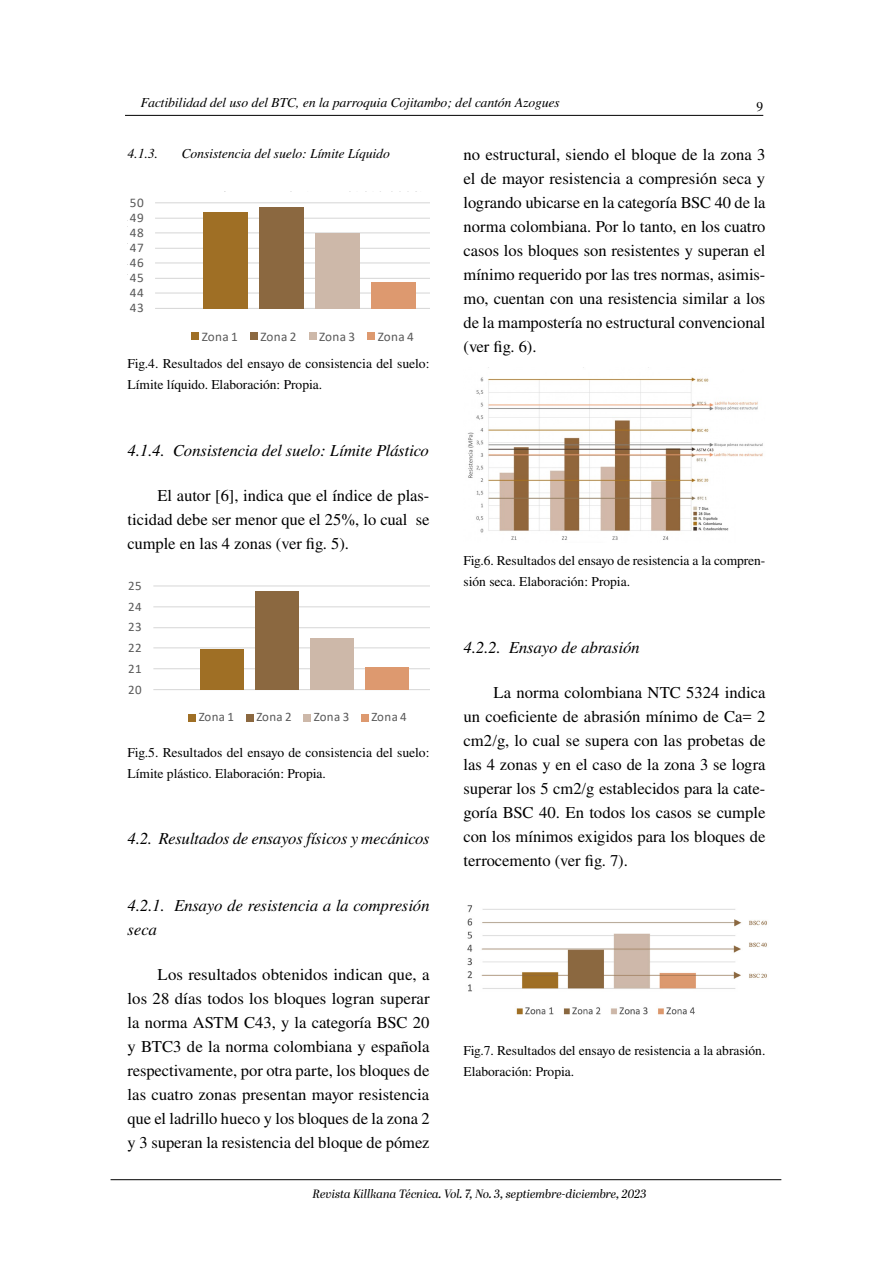
<style>
.page{position:relative;width:893px;height:1263px;background:#fff}
.page>*{position:absolute;margin:0;border:0;box-sizing:border-box;transform-origin:0 0}
.PARRAFO{font:16.5px/24px "Nimbus Rom No 9 L";color:#000;text-align:justify}
.titulos_tercer_nivel{font:italic 16.5px/24px "Nimbus Rom No 9 L";color:#000}
.FIG{font:13.5px/21px "Nimbus Rom No 9 L";color:#000}
.FIG-2{font:italic 13.5px "Nimbus Rom No 9 L";color:#000}
.t1{font:13.2px "Calibri";letter-spacing:.03em;color:#595959}
.t2{font:12.9px "Calibri";letter-spacing:.03em;color:#595959}
.t3{font:italic 12px "Abril Display";color:#000}
</style>
<div class="page">
<hr style="left:111px;top:1179px;width:670px;height:1px;background:#000">
<hr style="left:125px;top:115px;width:638px;height:1px;background:#000">
<img style="left:468px;top:367px;width:295px;height:173px">
<img style="left:467px;top:905px;width:300px;height:110px">
<svg style="left:155px;top:202px;width:274px;height:138px"></svg>
<svg style="left:153px;top:585px;width:276px;height:137px"></svg>
<p class="FIG-2" style="left:141px;top:94px;width:421px">Factibilidad del uso del BTC, en la parroquia Cojitambo; del cantón Azogues</p>
<p class="FIG" style="left:756px;top:95px;width:8px">9</p>
<p class="PARRAFO" style="left:463px;top:142px;width:304px">no estructural, siendo el bloque de la zona 3 el de mayor resistencia a compresión seca y logrando ubicarse en la categoría BSC 40 de la norma colombiana. Por lo tanto, en los cuatro casos los bloques son resistentes y superan el mínimo requerido por las tres normas, asimis&shy;mo, cuentan con una resistencia similar a los de la mampostería no estructural convencional (ver fig. 6).</p>
<p class="FIG-2" style="left:128px;top:145px;width:32px">4.1.3.</p>
<p class="FIG-2" style="left:182px;top:145px;width:210px">Consistencia del suelo: Límite Líquido</p>
<p class="t1" style="left:130px;top:194px;width:16px">50</p>
<p class="t1" style="left:130px;top:208px;width:16px">49</p>
<p class="t1" style="left:130px;top:224px;width:16px">48</p>
<p class="t1" style="left:130px;top:238px;width:16px">47</p>
<p class="t1" style="left:130px;top:254px;width:16px">46</p>
<p class="t1" style="left:130px;top:268px;width:16px">45</p>
<p class="t1" style="left:130px;top:284px;width:16px">44</p>
<p class="t1" style="left:130px;top:299px;width:16px">43</p>
<p class="t1" style="left:202px;top:327px;width:38px">Zona 1</p>
<p class="t1" style="left:260px;top:327px;width:38px">Zona 2</p>
<p class="t1" style="left:319px;top:327px;width:38px">Zona 3</p>
<p class="t1" style="left:378px;top:327px;width:38px">Zona 4</p>
<p class="FIG" style="left:128px;top:353px;width:303px">Fig.4. Resultados del ensayo de consistencia del suelo:<br>Límite líquido. Elaboración: Propia.</p>
<p class="titulos_tercer_nivel" style="left:128px;top:439px;width:303px">4.1.4. Consistencia del suelo: Límite Plástico</p>
<p class="PARRAFO" style="left:128px;top:483px;width:303px;text-indent:30px">El autor [6], indica que el índice de plas&shy;ticidad debe ser menor que el 25%, lo cual se cumple en las 4 zonas (ver fig. 5).</p>
<p class="t2" style="left:128px;top:577px;width:15px">25</p>
<p class="t2" style="left:128px;top:598px;width:15px">24</p>
<p class="t2" style="left:128px;top:618px;width:15px">23</p>
<p class="t2" style="left:128px;top:639px;width:15px">22</p>
<p class="t2" style="left:128px;top:660px;width:15px">21</p>
<p class="t2" style="left:128px;top:681px;width:15px">20</p>
<p class="t2" style="left:199px;top:708px;width:37px">Zona 1</p>
<p class="t2" style="left:256px;top:708px;width:37px">Zona 2</p>
<p class="t2" style="left:314px;top:708px;width:37px">Zona 3</p>
<p class="t2" style="left:371px;top:708px;width:37px">Zona 4</p>
<p class="FIG" style="left:128px;top:741px;width:303px">Fig.5. Resultados del ensayo de consistencia del suelo:<br>Límite plástico. Elaboración: Propia.</p>
<p class="titulos_tercer_nivel" style="left:128px;top:827px;width:303px">4.2. Resultados de ensayos físicos y mecánicos</p>
<p class="titulos_tercer_nivel" style="left:128px;top:893px;width:303px">4.2.1. Ensayo de resistencia a la compresión seca</p>
<p class="PARRAFO" style="left:128px;top:962px;width:304px;text-indent:30px">Los resultados obtenidos indican que, a los 28 días todos los bloques logran superar la norma ASTM C43, y la categoría BSC 20 y BTC3 de la norma colombiana y española respectivamente, por otra parte, los bloques de las cuatro zonas presentan mayor resistencia que el ladrillo hueco y los bloques de la zona 2 y 3 superan la resistencia del bloque de pómez</p>
<p class="FIG" style="left:463px;top:550px;width:303px">Fig.6. Resultados del ensayo de resistencia a la compren&shy;sión seca. Elaboración: Propia.</p>
<p class="titulos_tercer_nivel" style="left:463px;top:635px;width:178px">4.2.2. Ensayo de abrasión</p>
<p class="PARRAFO" style="left:463px;top:680px;width:304px;text-indent:30px">La norma colombiana NTC 5324 indica un coeficiente de abrasión mínimo de Ca= 2 cm2/g, lo cual se supera con las probetas de las 4 zonas y en el caso de la zona 3 se logra superar los 5 cm2/g establecidos para la cate&shy;goría BSC 40. En todos los casos se cumple con los mínimos exigidos para los bloques de terrocemento (ver fig. 7).</p>
<p class="FIG" style="left:463px;top:1039px;width:303px">Fig.7. Resultados del ensayo de resistencia a la abrasión.<br>Elaboración: Propia.</p>
<p class="t3" style="left:312px;top:1185px;width:336px">Revista Killkana Técnica. Vol. 7, No. 3, septiembre-diciembre, 2023</p>
</div>
